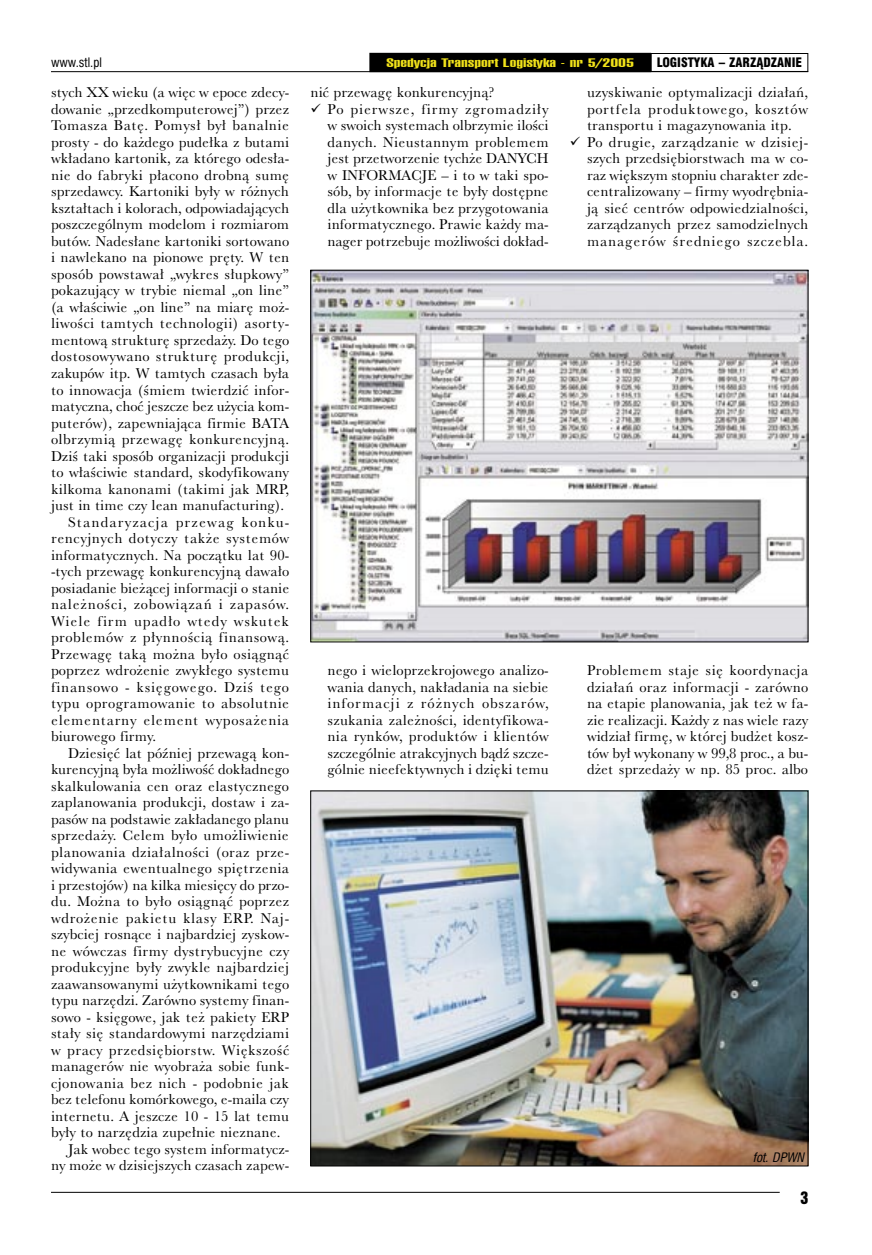
<style>
.page{position:relative;width:872px;height:1255px;background:#fff}
.page>*{position:absolute;margin:0;border:0;box-sizing:border-box;transform-origin:0 0}
.t1{font:15.75px "Swis 921 PL Regular A";color:#000}
.tekst_prosty{font:13.5px/16.5px "Baskervlle 2 PL";color:#000;text-align:justify}
.wciecie{font:13.5px/16.5px "Baskervlle 2 PL";color:#000;text-align:justify}
.t2{font:900 extra-condensed 12px "Swiss 911 BT";color:#f1e21a;scale:2 1}
.Dział_Belka{font:12px "Swis 721 Blk Cn PL";color:#000}
.t3{font:12px "Swis 721 Cn PL";color:#000}
.Podpis_do_zdjecia{font:italic 12px "Swis 721 Cn PL";color:#000}
</style>
<div class="page">
<img style="left:312px;top:272px;width:494px;height:368px">
<img style="left:312px;top:792px;width:494px;height:372px">
<hr style="left:51px;top:1191px;width:728px;height:1px;background:#000">
<hr style="left:51px;top:71px;width:757px;height:1px;background:#000">
<div style="left:370px;top:53px;width:280px;height:19px;background:#000"></div>
<div style="left:651px;top:53px;width:157px;height:19px;border:1px solid #000"></div>
<p class="t3" style="left:51px;top:54px;width:52px">www.stl.pl</p>
<p class="t2" style="left:386px;top:56px;width:125px">Spedycja Transport Logistyka - nr 5/2005</p>
<p class="Dział_Belka" style="left:657px;top:55px;width:147px">LOGISTYKA – ZARZĄDZANIE</p>
<p class="tekst_prosty" style="left:51px;top:84px;width:240px">stych XX wieku (a więc w epoce zdecy&shy;dowanie „przedkomputerowej”) przez Tomasza Batę. Pomysł był banalnie prosty - do każdego pudełka z butami wkładano kartonik, za którego odesła&shy;nie do fabryki płacono drobną sumę sprzedawcy. Kartoniki były w różnych kształtach i kolorach, odpowiadających poszczególnym modelom i rozmiarom butów. Nadesłane kartoniki sortowano i nawlekano na pionowe pręty. W ten sposób powstawał „wykres słupkowy” pokazujący w trybie niemal „on line” (a właściwie „on line” na miarę moż&shy;liwości tamtych technologii) asorty&shy;mentową strukturę sprzedaży. Do tego dostosowywano strukturę produkcji, zakupów itp. W tamtych czasach była to innowacja (śmiem twierdzić infor&shy;matyczna, choć jeszcze bez użycia kom&shy;puterów), zapewniająca firmie BATA olbrzymią przewagę konkurencyjną.<br>Dziś taki sposób organizacji produkcji to właściwie standard, skodyfikowany kilkoma kanonami (takimi jak MRP, just in time czy lean manufacturing).</p>
<p class="tekst_prosty" style="left:51px;top:513px;width:240px;text-indent:17px">Standaryzacja przewag konku&shy;rencyjnych dotyczy także systemów informatycznych. Na początku lat 90- -tych przewagę konkurencyjną dawało posiadanie bieżącej informacji o stanie należności, zobowiązań i zapasów.<br>Wiele firm upadło wtedy wskutek problemów z płynnością finansową.<br>Przewagę taką można było osiągnąć poprzez wdrożenie zwykłego systemu finansowo - księgowego. Dziś tego typu oprogramowanie to absolutnie elementarny element wyposażenia biurowego firmy.</p>
<p class="tekst_prosty" style="left:51px;top:744px;width:240px;text-indent:17px">Dziesięć lat później przewagą kon&shy;kurencyjną była możliwość dokładnego skalkulowania cen oraz elastycznego zaplanowania produkcji, dostaw i za&shy;pasów na podstawie zakładanego planu sprzedaży. Celem było umożliwienie planowania działalności (oraz prze&shy;widywania ewentualnego spiętrzenia i przestojów) na kilka miesięcy do przo&shy;du. Można to było osiągnąć poprzez wdrożenie pakietu klasy ERP. Naj&shy;szybciej rosnące i najbardziej zyskow&shy;ne wówczas firmy dystrybucyjne czy produkcyjne były zwykle najbardziej zaawansowanymi użytkownikami tego typu narzędzi. Zarówno systemy finan&shy;sowo - księgowe, jak też pakiety ERP stały się standardowymi narzędziami w pracy przedsiębiorstw. Większość managerów nie wyobraża sobie funk&shy;cjonowania bez nich - podobnie jak bez telefonu komórkowego, e-maila czy internetu. A jeszcze 10 - 15 lat temu były to narzędzia zupełnie nieznane.</p>
<p class="tekst_prosty" style="left:51px;top:1140px;width:240px;text-align:right">Jak wobec tego system informatycz&shy;ny może w dzisiejszych czasach zapew-</p>
<p class="tekst_prosty" style="left:310px;top:84px;width:185px">nić przewagę konkurencyjną?</p>
<p class="wciecie" style="left:327px;top:100px;width:223px;text-indent:-17px">✓ Po pierwsze, firmy zgromadziły w swoich systemach olbrzymie ilości danych. Nieustannym problemem jest przetworzenie tychże DANYCH w INFORMACJE – i to w taki spo&shy;sób, by informacje te były dostępne dla użytkownika bez przygotowania informatycznego. Prawie każdy ma&shy;nager potrzebuje możliwości dokład-</p>
<p class="wciecie" style="left:327px;top:661px;width:223px">nego i wieloprzekrojowego analizo&shy;wania danych, nakładania na siebie informacji z różnych obszarów, szukania zależności, identyfikowa&shy;nia rynków, produktów i klientów szczególnie atrakcyjnych bądź szcze&shy;gólnie nieefektywnych i dzięki temu</p>
<p class="wciecie" style="left:587px;top:84px;width:223px">uzyskiwanie optymalizacji działań, portfela produktowego, kosztów transportu i magazynowania itp.</p>
<p class="wciecie" style="left:587px;top:133px;width:223px;text-indent:-17px">✓ Po drugie, zarządzanie w dzisiej&shy;szych przedsiębiorstwach ma w co&shy;raz większym stopniu charakter zde&shy;centralizowany – firmy wyodrębnia&shy;ją sieć centrów odpowiedzialności, zarządzanych przez samodzielnych managerów średniego szczebla.</p>
<p class="wciecie" style="left:587px;top:661px;width:223px">Problemem staje się koordynacja działań oraz informacji - zarówno na etapie planowania, jak też w fa&shy;zie realizacji. Każdy z nas wiele razy widział firmę, w której budżet kosz&shy;tów był wykonany w 99,8 proc., a bu&shy;dżet sprzedaży w np. 85 proc. albo</p>
<p class="Podpis_do_zdjecia" style="left:752px;top:1149px;width:56px">fot.DPWN</p>
<p class="t1" style="left:800px;top:1187px;width:9px">3</p>
</div>
